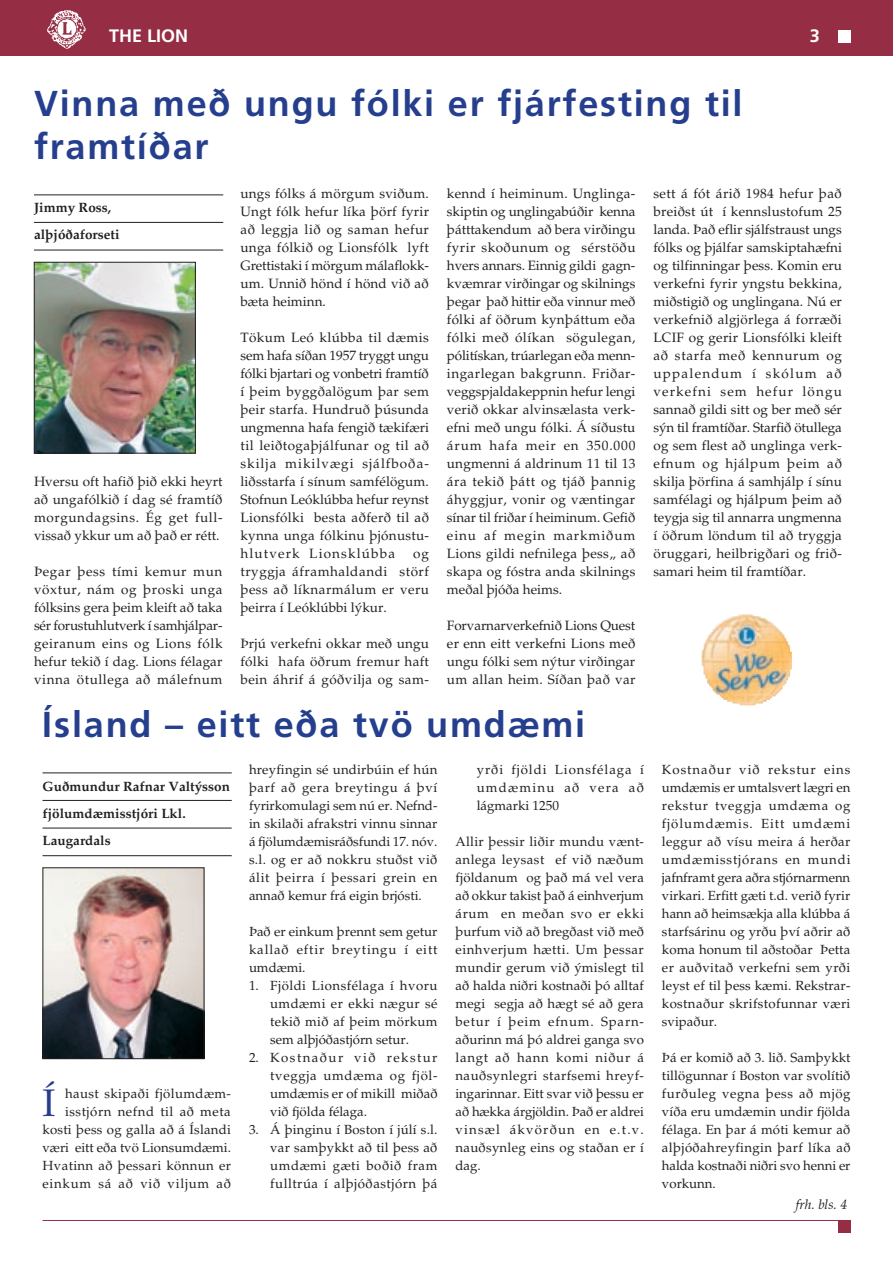
<style>
.page{position:relative;width:893px;height:1263px;background:#fff}
.page>*{position:absolute;margin:0;border:0;box-sizing:border-box;transform-origin:0 0}
.t1{font:38.4px "Palatino";color:#253f8e}
.t2{font:700 36px/43.2px "Frutiger";letter-spacing:.05em;color:#253f8e}
.t3{font:700 18px "Frutiger";color:#fff}
.t4{font:13.5px/18px "Palatino";letter-spacing:.02em;color:#231f20;text-align:justify}
.t5{font:700 13.5px/27px "Palatino";color:#231f20}
.t6{font:italic 13.5px "Palatino";color:#231f20}
.t7{font:13.2px/18px "Palatino";letter-spacing:.025em;color:#231f20;text-align:justify}
</style>
<div class="page">
<div style="left:0;top:0;width:893px;height:55px;background:#952e45"></div>
<hr style="left:43px;top:1220px;width:807px;height:1px;background:#952e45">
<div style="left:838px;top:1220px;width:12px;height:13px;background:#952e45"></div>
<div style="left:838px;top:30px;width:12px;height:13px;background:#fff"></div>
<img style="left:47px;top:10px;width:39px;height:39px">
<hr style="left:34px;top:194px;width:189px;height:1px;background:#231f20">
<hr style="left:34px;top:222px;width:189px;height:1px;background:#231f20">
<hr style="left:34px;top:250px;width:189px;height:1px;background:#231f20">
<img style="left:36px;top:264px;width:158px;height:187px">
<div style="left:34px;top:262px;width:162px;height:191px;border:1px solid #231f20"></div>
<hr style="left:43px;top:772px;width:189px;height:1px;background:#231f20">
<hr style="left:43px;top:800px;width:189px;height:1px;background:#231f20">
<hr style="left:43px;top:828px;width:189px;height:1px;background:#231f20">
<hr style="left:43px;top:855px;width:189px;height:1px;background:#231f20">
<img style="left:45px;top:869px;width:157px;height:188px">
<div style="left:43px;top:867px;width:161px;height:192px;border:1px solid #231f20"></div>
<img style="left:702px;top:614px;width:90px;height:91px">
<h3 class="t3" style="left:109px;top:26px;width:81px">THE LION</h3>
<h2 class="t2" style="left:34px;top:81px;width:710px">Vinna með ungu fólki er fjárfesting til framtíðar</h2>
<p class="t5" style="left:34px;top:194px;width:87px">Jimmy Ross, alþjóðaforseti</p>
<p class="t4" style="left:34px;top:473px;width:190px">Hversu oft hafið þið ekki heyrt að ungafólkið í dag sé framtíð morgundagsins. Ég get full&shy;vissað ykkur um að það er rétt.</p>
<p class="t4" style="left:34px;top:563px;width:190px">Þegar þess tími kemur mun vöxtur, nám og þroski unga fólksins gera þeim kleift að taka sér forustuhlutverk í sam-hjálpar&shy;geiranum eins og Lions fólk hefur tekið í dag. Lions félagar vinna ötullega að mál-efnum</p>
<p class="t4" style="left:240px;top:185px;width:190px">ungs fólks á mörgum sviðum.<br>Ungt fólk hefur líka þörf fyrir að leggja lið og saman hefur unga fólkið og Lionsfólk lyft Grettis-taki í mörg-um málaflokk&shy;um. Unnið hönd í hönd við að bæta heiminn.</p>
<p class="t4" style="left:240px;top:329px;width:190px">Tökum Leó klúbba til dæmis sem hafa síðan 1957 tryggt ungu fólki bjartari og vonbetri framtíð í þeim byggðalögum þar sem þeir starfa. Hundruð þúsunda ungmenna hafa fengið tækifæri til leiðtogaþjálfunar og til að skilja mikilvægi sjálfboða&shy;liðsstarfa í sínum samfélögum.<br>Stofnun Leóklúbba hefur reynst Lionsfólki besta aðferð til að kynna unga fólkinu þjónustu&shy;hlutverk Lionsklúbba</p>
<p class="t4" style="left:240px;top:545px;width:190px;text-indent:172px">og tryggja áframhaldandi störf þess að líknarmálum er veru þeirra í Leóklúbbi lýkur.</p>
<p class="t4" style="left:240px;top:635px;width:190px">Þrjú verkefni okkar með ungu fólki hafa öðrum fremur haft bein áhrif á góðvilja og sam-</p>
<p class="t4" style="left:447px;top:185px;width:190px">kennd í heiminum. Unglinga&shy;skiptin og unglinga-búðir kenna þátttakendum að bera virðingu fyrir skoðunum og sérstöðu hvers annars. Einnig gildi gagn&shy;kvæmrar virðingar og skilnings þegar það hittir eða vinnur með fólki af öðrum kynþáttum eða fólki með ólíkan sögulegan, pólitískan, trúarlegan eða menn&shy;ingarlegan bakgrunn. Friðar&shy;veggspjaldakeppnin hefur lengi verið okkar alvinsælasta verk&shy;efni með ungu fólki. Á síðustu árum hafa meir en 350.000 ungmenni á aldrinum 11 til 13 ára tekið þátt og tjáð þannig áhyggjur, vonir og væntingar sínar til friðar í heiminum. Gefið einu af megin markmiðum Lions gildi nefnilega þess„ að skapa og fóstra anda skilnings meðal þjóða heims.</p>
<p class="t4" style="left:447px;top:617px;width:190px">Forvarnarverkefnið Lions Quest er enn eitt verkefni Lions með ungu fólki sem nýtur virðingar um allan heim. Síðan það var</p>
<h2 class="t2" style="left:43px;top:702px;width:544px">Ísland – eitt eða tvö umdæmi</h2>
<p class="t4" style="left:653px;top:185px;width:190px">sett á fót árið 1984 hefur það breiðst út í kennslustofum 25 landa. Það eflir sjálfstraust ungs fólks og þjálfar samskiptahæfni og tilfinningar þess. Komin eru verkefni fyrir yngstu bekkina, miðstigið og unglingana. Nú er verkefnið algjörlega á forræði LCIF og gerir Lionsfólki kleift að starfa með kennurum og uppalendum í skólum að verkefni sem hefur löngu sannað gildi sitt og ber með sér sýn til framtíðar. Starfið ötullega og sem flest að unglinga verk&shy;efnum og hjálpum þeim að skilja þörfina á samhjálp í sínu samfélagi og hjálpum þeim að teygja sig til annarra ungmenna í öðrum löndum til að tryggja öruggari, heilbrigðari og frið&shy;samari heim til framtíðar.</p>
<p class="t5" style="left:43px;top:773px;width:189px">Guðmundur Rafnar Valtýsson fjölumdæmisstjóri Lkl.<br>Laugardals</p>
<h1 class="t1" style="left:43px;top:1080px;width:14px">Í</h1>
<p class="t7" style="left:43px;top:1085px;width:190px;text-align:right">haust skipaði fjölum-dæm&shy;isstjórn nefnd til að meta kosti þess og galla að á Íslandi væri eitt eða tvö Lions-umdæmi.<br>Hvatinn að þessari könnun er einkum sá að við viljum að</p>
<p class="t7" style="left:249px;top:761px;width:190px">hreyfingin sé undirbúin ef hún þarf að gera breytingu á því fyrirkomulagi sem nú er. Nefnd&shy;in skilaði afrakstri vinnu sinnar á fjölumdæmisráðsfundi 17. nóv. s.l. og er að nokkru stuðst við álit þeirra í þessari grein en annað kemur frá eigin brjósti.</p>
<p class="t7" style="left:249px;top:923px;width:190px">Það er einkum þrennt sem getur kallað eftir breytingu í eitt umdæmi.</p>
<p class="t7" style="left:270px;top:977px;width:169px;text-indent:-21px">1. Fjöldi Lionsfélaga í hvoru umdæmi er ekki nægur sé tekið mið af þeim mörkum sem alþjóðastjórn setur.</p>
<p class="t7" style="left:270px;top:1049px;width:169px;text-indent:-21px">2. Kostnaður við rekstur tveggja umdæma og fjöl&shy;umdæmis er of mikill miðað við fjölda félaga.</p>
<p class="t7" style="left:270px;top:1121px;width:169px;text-indent:-21px">3. Á þinginu í Boston í júlí s.l. var samþykkt að til þess að umdæmi gæti boðið fram fulltrúa í alþjóðastjórn þá</p>
<p class="t7" style="left:477px;top:761px;width:169px">yrði fjöldi Lionsfélaga í umdæminu að vera að lágmarki 1250</p>
<p class="t7" style="left:455px;top:833px;width:190px">Allir þessir liðir mundu vænt&shy;anlega leysast ef við næðum fjöldanum og það má vel vera að okkur takist það á einhverjum árum en meðan svo er ekki þurfum við að bregðast við með einhverjum hætti. Um þessar mundir gerum við ýmislegt til að halda niðri kostnaði þó alltaf megi segja að hægt sé að gera betur í þeim efnum. Sparn&shy;aðurinn má þó aldrei ganga svo langt að hann komi niður á nauðsynlegri starfsemi hreyf&shy;ingarinnar. Eitt svar við þessu er að hækka árgjöldin. Það er aldrei vinsæl ákvörðun en e.t.v. nauðsynleg eins og staðan er í dag.</p>
<p class="t7" style="left:662px;top:761px;width:190px">Kostnaður við rekstur eins umdæmis er umtalsvert lægri en rekstur tveggja umdæma og fjölumdæmis. Eitt umdæmi leggur að vísu meira á herðar umdæmisstjórans en mundi jafnframt gera aðra stjórnarmenn virkari. Erfitt gæti t.d. verið fyrir hann að heimsækja alla klúbba á starfsárinu og yrðu því aðrir að koma honum til aðstoðar Þetta er auðvitað verkefni sem yrði leyst ef til þess kæmi. Rekstrar&shy;kostnaður skrifstof-unn-ar væri svipaður.</p>
<p class="t7" style="left:662px;top:1049px;width:190px">Þá er komið að 3. lið. Samþykkt tillögunnar í Boston var svolítið furðuleg vegna þess að mjög víða eru umdæmin undir fjölda félaga. En þar á móti kemur að alþjóðahreyfingin þarf líka að halda kostnaði niðri svo henni er vorkunn.</p>
<p class="t6" style="left:796px;top:1196px;width:53px">frh. bls. 4</p>
</div>
